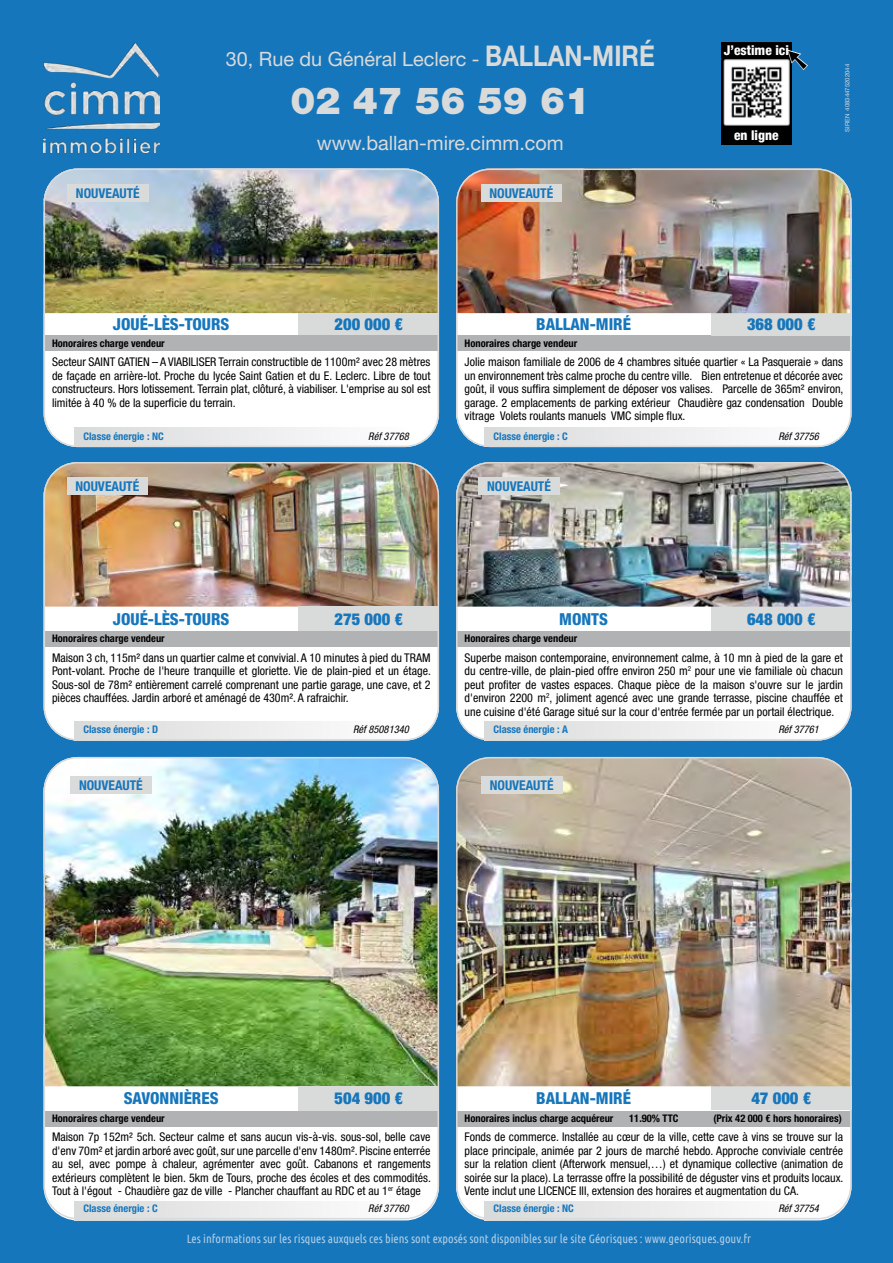
<style>
.page{position:relative;width:893px;height:1263px;background:#1676bc}
.page>*{position:absolute;margin:0;border:0;box-sizing:border-box;transform-origin:0 0}
.t1{font:900 37.35px "Helvetica Neue LT Std";color:#d9dada}
.t2{font:19.8px "Helvetica Neue LT Std";color:#d9dada}
.t3{font:800 condensed 16.5px "Helvetica Neue LT Std";color:#1676bc}
.t4{font:900 condensed 16.5px "Helvetica Neue LT Std";color:#1676bc}
.t5{font:700 condensed 13.5px "Helvetica Neue LT Std";color:#1676bc}
.t6{font:800 condensed 13.5px "Helvetica Neue LT Std";color:#fff}
.t7{font:condensed 12px/13.5px "Helvetica Neue LT Std";color:#000;text-align:justify}
.t8{font:12px "Ubuntu Condensed";color:#fff}
.t9{font:700 condensed 10.5px "Helvetica Neue LT Std";color:#000}
.t10{font:700 condensed 10.5px "Helvetica Neue LT Std";color:#1676bc}
.t11{font:italic condensed 10.5px "Helvetica Neue LT Std";color:#000}
.t12{font:6px "Helvetica Neue LT Std";color:#d9dada}
.s1{font-weight:700;font-size:28.65px}
</style>
<div class="page">
<div style="left:456px;top:169px;width:395px;height:278px;background:#fff;border-radius:34px"></div>
<div style="left:456px;top:462px;width:395px;height:278px;background:#fff;border-radius:34px"></div>
<div style="left:456px;top:758px;width:395px;height:462px;background:#fff;border-radius:34px"></div>
<img style="left:44px;top:43px;width:116px;height:109px">
<div style="left:44px;top:169px;width:395px;height:278px;background:#fff;border-radius:34px"></div>
<div style="left:44px;top:462px;width:395px;height:278px;background:#fff;border-radius:34px"></div>
<div style="left:44px;top:758px;width:395px;height:462px;background:#fff;border-radius:34px"></div>
<div style="left:44px;top:335px;width:395px;height:16px;background:#b1b2b3"></div>
<div style="left:456px;top:335px;width:395px;height:16px;background:#b1b2b3"></div>
<div style="left:44px;top:631px;width:395px;height:16px;background:#b1b2b3"></div>
<div style="left:456px;top:631px;width:395px;height:16px;background:#b1b2b3"></div>
<div style="left:44px;top:1111px;width:395px;height:16px;background:#b1b2b3"></div>
<div style="left:75px;top:427px;width:335px;height:20px;background:linear-gradient(to right,#d8dada,#fefefe)"></div>
<div style="left:75px;top:721px;width:335px;height:19px;background:linear-gradient(to right,#d8dada,#fefefe)"></div>
<div style="left:75px;top:1201px;width:335px;height:20px;background:linear-gradient(to right,#d8d9d9,#fcfcfc)"></div>
<div style="left:485px;top:427px;width:335px;height:20px;background:linear-gradient(to right,#d9d9d9,#fefefe)"></div>
<div style="left:485px;top:721px;width:335px;height:19px;background:linear-gradient(to right,#d9d9d9,#fefefe)"></div>
<div style="left:485px;top:1201px;width:335px;height:20px;background:linear-gradient(to right,#d8d9d9,#fcfcfc)"></div>
<div style="left:456px;top:1111px;width:395px;height:16px;background:#b1b2b3"></div>
<img style="left:44px;top:169px;width:395px;height:144px">
<img style="left:44px;top:462px;width:395px;height:145px">
<img style="left:44px;top:757px;width:395px;height:329px">
<div style="left:299px;top:313px;width:140px;height:22px;background:#d9dada"></div>
<div style="left:299px;top:607px;width:140px;height:24px;background:#d9dada"></div>
<div style="left:299px;top:1086px;width:140px;height:24px;background:#d9dada"></div>
<div style="left:711px;top:313px;width:140px;height:22px;background:#d9dada"></div>
<div style="left:711px;top:607px;width:140px;height:24px;background:#d9dada"></div>
<div style="left:711px;top:1086px;width:140px;height:24px;background:#d9dada"></div>
<img style="left:456px;top:169px;width:395px;height:144px">
<img style="left:456px;top:462px;width:395px;height:145px">
<img style="left:456px;top:757px;width:395px;height:329px">
<img style="left:721px;top:58px;width:71px;height:68px">
<div style="left:721px;top:43px;width:71px;height:15px;background:#000"></div>
<div style="left:721px;top:126px;width:71px;height:18px;background:#000"></div>
<div style="left:481px;top:184px;width:81px;height:18px;background:#d9dada"></div>
<div style="left:67px;top:477px;width:81px;height:18px;background:#d9dada"></div>
<div style="left:481px;top:776px;width:81px;height:18px;background:#d9dada"></div>
<div style="left:67px;top:184px;width:82px;height:18px;background:#d9dada"></div>
<div style="left:478px;top:477px;width:82px;height:18px;background:#d9dada"></div>
<div style="left:70px;top:776px;width:82px;height:18px;background:#d9dada"></div>
<div style="left:456px;top:169px;width:395px;height:278px;border:2px solid #d9dada;border-radius:33px"></div>
<div style="left:456px;top:462px;width:395px;height:278px;border:2px solid #d9dada;border-radius:33px"></div>
<div style="left:456px;top:757px;width:395px;height:462px;border:2px solid #d9dada;border-radius:33px"></div>
<div style="left:44px;top:169px;width:395px;height:278px;border:2px solid #d9dada;border-radius:33px"></div>
<div style="left:44px;top:462px;width:395px;height:278px;border:2px solid #d9dada;border-radius:33px"></div>
<div style="left:44px;top:757px;width:395px;height:462px;border:2px solid #d9dada;border-radius:33px"></div>
<svg style="left:788px;top:58px;width:4px;height:13px"></svg>
<p class="t5" style="left:76px;top:185px;width:65px">NOUVEAUTÉ</p>
<h2 class="t2" style="left:226px;top:48px;width:430px">30, Rue du Général Leclerc - <span class="s1">BALLAN-MIRÉ</span></h2>
<h1 class="t1" style="left:290px;top:79px;width:301px">02 47 56 59 61</h1>
<h2 class="t2" style="left:317px;top:131px;width:248px">www.ballan-mire.cimm.com</h2>
<p class="t5" style="left:489px;top:185px;width:65px">NOUVEAUTÉ</p>
<h3 class="t3" style="left:113px;top:314px;width:118px">JOUÉ-LÈS-TOURS</h3>
<p class="t9" style="left:52px;top:337px;width:114px">Honoraires charge vendeur</p>
<h3 class="t4" style="left:335px;top:314px;width:70px">200 000 €</h3>
<h3 class="t3" style="left:536px;top:314px;width:96px">BALLAN-MIRÉ</h3>
<p class="t9" style="left:465px;top:337px;width:114px">Honoraires charge vendeur</p>
<p class="t6" style="left:724px;top:42px;width:67px">J’estime ici</p>
<p class="t6" style="left:734px;top:127px;width:46px">en ligne</p>
<p class="t12" style="left:844px;top:132px;width:69px;rotate:-90deg">SIREN 40834475202044</p>
<h3 class="t4" style="left:747px;top:314px;width:70px">368 000 €</h3>
<p class="t7" style="left:52px;top:355px;width:380px">Secteur SAINT GATIEN – A VIABILISER Terrain constructible de 1100m² avec 28 mètres de façade en arrière-lot. Proche du lycée Saint Gatien et du E. Leclerc. Libre de tout constructeurs. Hors lotissement. Terrain plat, clôturé, à viabiliser. L'emprise au sol est limitée à 40 % de la superficie du terrain.</p>
<p class="t7" style="left:465px;top:355px;width:380px">Jolie maison familiale de 2006 de 4 chambres située quartier « La Pasqueraie » dans un environnement très calme proche du centre ville. Bien entretenue et décorée avec goût, il vous suffira simplement de déposer vos valises. Parcelle de 365m² environ, garage. 2 emplacements de parking extérieur Chaudière gaz condensation Double vitrage Volets roulants manuels VMC simple flux.</p>
<p class="t10" style="left:83px;top:429px;width:82px">Classe énergie : NC</p>
<p class="t11" style="left:368px;top:430px;width:42px">Réf 37768</p>
<p class="t10" style="left:494px;top:429px;width:76px">Classe énergie : C</p>
<p class="t11" style="left:778px;top:430px;width:42px">Réf 37756</p>
<p class="t5" style="left:75px;top:478px;width:65px">NOUVEAUTÉ</p>
<p class="t5" style="left:487px;top:478px;width:65px">NOUVEAUTÉ</p>
<h3 class="t3" style="left:113px;top:608px;width:118px">JOUÉ-LÈS-TOURS</h3>
<h3 class="t4" style="left:335px;top:609px;width:70px">275 000 €</h3>
<h3 class="t3" style="left:559px;top:608px;width:50px">MONTS</h3>
<h3 class="t4" style="left:747px;top:609px;width:70px">648 000 €</h3>
<p class="t9" style="left:52px;top:632px;width:114px">Honoraires charge vendeur</p>
<p class="t9" style="left:465px;top:632px;width:114px">Honoraires charge vendeur</p>
<p class="t7" style="left:52px;top:651px;width:380px">Maison 3 ch, 115m² dans un quartier calme et convivial. A 10 minutes à pied du TRAM Pont-volant. Proche de l'heure tranquille et gloriette. Vie de plain-pied et un étage.<br>Sous-sol de 78m² entièrement carrelé comprenant une partie garage, une cave, et 2 pièces chauffées. Jardin arboré et aménagé de 430m². A rafraichir.</p>
<p class="t7" style="left:465px;top:651px;width:380px">Superbe maison contemporaine, environnement calme, à 10 mn à pied de la gare et du centre-ville, de plain-pied offre environ 250 m<sup>2</sup> pour une vie familiale où chacun peut profiter de vastes espaces. Chaque pièce de la maison s'ouvre sur le jardin d'environ 2200 m<sup>2</sup>, joliment agencé avec une grande terrasse, piscine chauffée et une cuisine d'été Garage situé sur la cour d'entrée fermée par un portail électrique.</p>
<p class="t10" style="left:83px;top:723px;width:76px">Classe énergie : D</p>
<p class="t11" style="left:353px;top:723px;width:57px">Réf 85081340</p>
<p class="t10" style="left:494px;top:723px;width:76px">Classe énergie : A</p>
<p class="t11" style="left:778px;top:723px;width:42px">Réf 37761</p>
<p class="t5" style="left:79px;top:777px;width:65px">NOUVEAUTÉ</p>
<p class="t5" style="left:490px;top:777px;width:65px">NOUVEAUTÉ</p>
<h3 class="t3" style="left:124px;top:1088px;width:96px">SAVONNIÈRES</h3>
<h3 class="t4" style="left:335px;top:1088px;width:70px">504 900 €</h3>
<h3 class="t3" style="left:536px;top:1088px;width:96px">BALLAN-MIRÉ</h3>
<h3 class="t4" style="left:751px;top:1088px;width:62px">47 000 €</h3>
<p class="t9" style="left:52px;top:1112px;width:114px">Honoraires charge vendeur</p>
<p class="t9" style="left:465px;top:1112px;width:150px">Honoraires inclus charge acquéreur</p>
<p class="t9" style="left:629px;top:1112px;width:51px">11.90% TTC</p>
<p class="t9" style="left:713px;top:1112px;width:130px">(Prix 42 000 € hors honoraires)</p>
<p class="t7" style="left:52px;top:1130px;width:380px">Maison 7p 152m² 5ch. Secteur calme et sans aucun vis-à-vis. sous-sol, belle cave d'env 70m² et jardin arboré avec goût, sur une parcelle d'env 1480m². Piscine enterrée au sel, avec pompe à chaleur, agrémenter avec goût. Cabanons et rangements extérieurs complètent le bien. 5km de Tours, proche des écoles et des commodités.<br>Tout à l'égout - Chaudière gaz de ville - Plancher chauffant au RDC et au 1<sup>er</sup> étage</p>
<p class="t7" style="left:465px;top:1130px;width:380px">Fonds de commerce. Installée au cœur de la ville, cette cave à vins se trouve sur la place principale, animée par 2 jours de marché hebdo. Approche conviviale centrée sur la relation client (Afterwork mensuel,…) et dynamique collective (animation de soirée sur la place). La terrasse offre la possibilité de déguster vins et produits locaux.<br>Vente inclut une LICENCE III, extension des horaires et augmentation du CA.</p>
<p class="t10" style="left:83px;top:1202px;width:76px">Classe énergie : C</p>
<p class="t11" style="left:368px;top:1202px;width:42px">Réf 37760</p>
<p class="t10" style="left:494px;top:1202px;width:82px">Classe énergie : NC</p>
<p class="t11" style="left:778px;top:1202px;width:42px">Réf 37754</p>
<p class="t8" style="left:187px;top:1231px;width:566px">Les informations sur les risques auxquels ces biens sont exposés sont disponibles sur le site Géorisques : www.georisques.gouv.fr</p>
</div>
